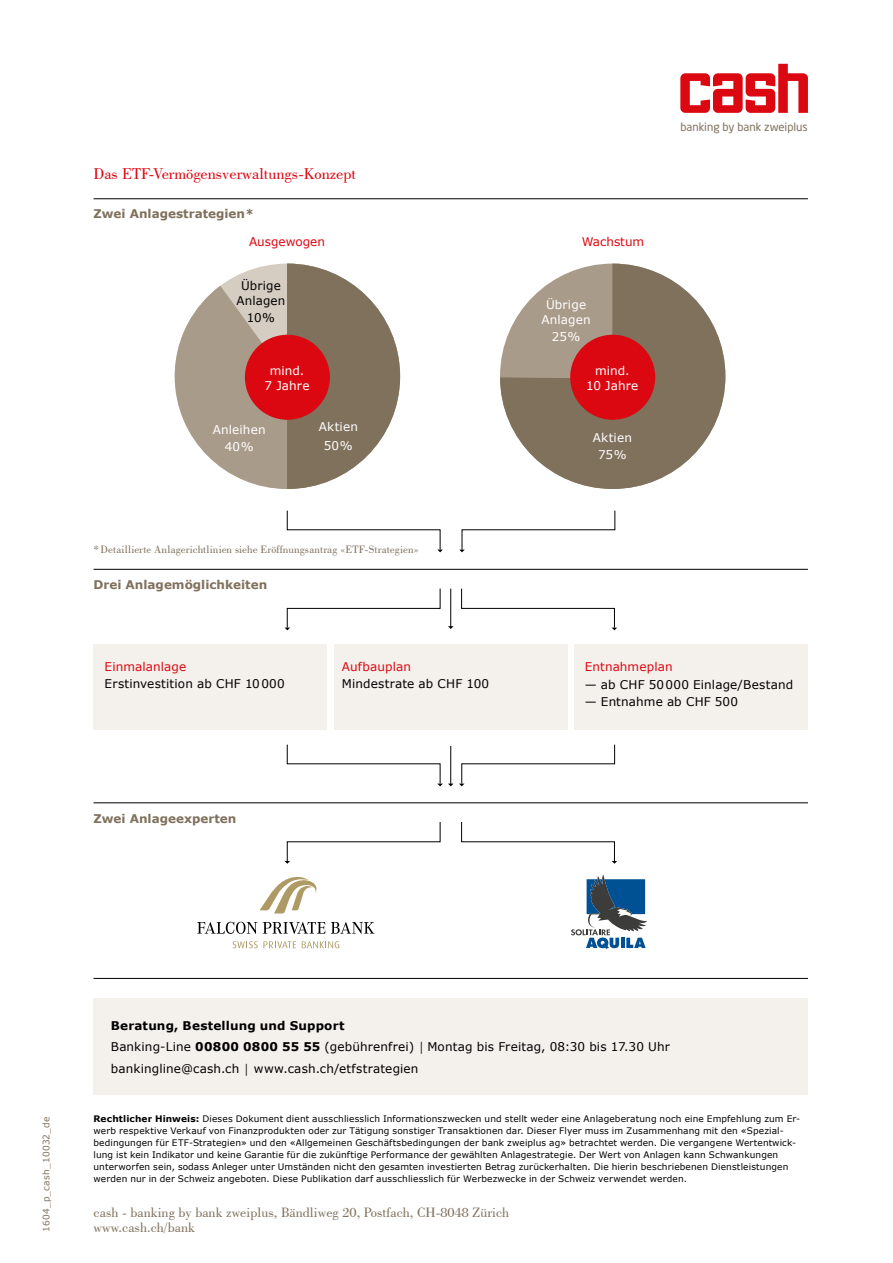
<style>
.page{position:relative;width:893px;height:1263px;background:#fff}
.page>*{position:absolute;margin:0;border:0;box-sizing:border-box;transform-origin:0 0}
.t1{font:16.5px "Bodoni BT";color:#db0812}
.t2{font:14.25px/15px "Bodoni BT";color:#80715d}
.t3{font:12px/21.5px "Verdana";letter-spacing:.01em;color:#000}
.t4{font:12px/15px "Verdana";letter-spacing:.01em;color:#fff;text-align:center}
.t5{font:700 12px "Verdana";color:#80715d}
.t6{font:12px "Verdana";letter-spacing:.005em;color:#db0812}
.t7{font:11.25px "Bodoni BT";letter-spacing:.01em;color:#80715d}
.t8{font:11.25px "Neo Sans Pro";color:#80715d}
.t9{font:9px/12px "Verdana";letter-spacing:.015em;color:#000}
.t10{font:9px "Verdana";letter-spacing:.025em;color:#80715d}
.s1{font-weight:700}
.s2{font-family:"Bodoni BT"}
</style>
<div class="page">
<svg style="left:175px;top:264px;width:112px;height:225px;fill:#a99b8a"></svg>
<div style="left:94px;top:998px;width:714px;height:97px;background:#f4f1ed"></div>
<svg style="left:680px;top:64px;width:128px;height:49px"></svg>
<div style="left:94px;top:644px;width:233px;height:85px;background:#f4f1ed"></div>
<div style="left:574px;top:644px;width:234px;height:85px;background:#f4f1ed"></div>
<div style="left:334px;top:644px;width:234px;height:85px;background:#f4f1ed"></div>
<svg style="left:500px;top:264px;width:225px;height:225px;background:#8a7b68"></svg>
<div style="left:570px;top:335px;width:85px;height:85px;background:#db0812;border-radius:50%"></div>
<svg style="left:197px;top:922px;width:60px;height:12px"></svg>
<svg style="left:263px;top:922px;width:62px;height:12px"></svg>
<svg style="left:331px;top:922px;width:44px;height:12px"></svg>
<svg style="left:233px;top:941px;width:63px;height:7px"></svg>
<svg style="left:302px;top:941px;width:37px;height:7px"></svg>
<svg style="left:260px;top:877px;width:57px;height:36px"></svg>
<svg style="left:571px;top:874px;width:76px;height:75px"></svg>
<hr style="left:94px;top:198px;width:714px;height:1px;background:#000">
<hr style="left:94px;top:569px;width:714px;height:1px;background:#000">
<hr style="left:94px;top:802px;width:714px;height:1px;background:#000">
<hr style="left:94px;top:978px;width:714px;height:1px;background:#000">
<svg style="left:287px;top:510px;width:156px;height:42px"></svg>
<svg style="left:459px;top:510px;width:156px;height:42px"></svg>
<svg style="left:285px;top:588px;width:156px;height:42px"></svg>
<svg style="left:461px;top:588px;width:156px;height:42px"></svg>
<svg style="left:459px;top:744px;width:156px;height:42px"></svg>
<svg style="left:285px;top:822px;width:156px;height:42px"></svg>
<svg style="left:461px;top:822px;width:156px;height:42px"></svg>
<svg style="left:287px;top:264px;width:113px;height:225px"></svg>
<div style="left:245px;top:335px;width:85px;height:85px;background:#db0812;border-radius:50%"></div>
<hr style="left:450px;top:589px;width:1px;height:39px;background:#000">
<svg style="left:287px;top:744px;width:166px;height:42px"></svg>
<h1 class="t1" style="left:94px;top:163px;width:264px">Das ETF-Vermögensverwaltungs-Konzept</h1>
<h3 class="t5" style="left:94px;top:206px;width:162px">Zwei Anlagestrategien*</h3>
<h3 class="t6" style="left:249px;top:234px;width:77px">Ausgewogen</h3>
<h3 class="t6" style="left:582px;top:234px;width:64px">Wachstum</h3>
<h3 class="t3" style="left:237px;top:278px;width:50px;line-height:15px;text-align:center">Übrige<br>Anlagen</h3>
<h3 class="t3" style="left:247px;top:307px;width:29px">10%</h3>
<h3 class="t4" style="left:265px;top:363px;width:46px">mind.<br>7 Jahre</h3>
<h3 class="t4" style="left:213px;top:421px;width:54px;line-height:17.1px">Anleihen<br>40%</h3>
<h3 class="t4" style="left:319px;top:417px;width:41px;line-height:19.2px">Aktien<br>50%</h3>
<p class="t7" style="left:94px;top:542px;width:327px">*Detaillierte Anlagerichtlinien siehe Eröffnungsantrag «ETF-Strategien»</p>
<h3 class="t5" style="left:94px;top:576px;width:175px">Drei Anlagemöglichkeiten</h3>
<h3 class="t4" style="left:541px;top:297px;width:51px">Übrige<br>Anlagen</h3>
<h3 class="t4" style="left:552px;top:329px;width:30px">25%</h3>
<h3 class="t4" style="left:586px;top:363px;width:54px">mind.<br>10 Jahre</h3>
<h3 class="t4" style="left:593px;top:429px;width:41px;line-height:17.1px">Aktien<br>75%</h3>
<p class="t8" style="left:680px;top:120px;width:129px">banking by bank zweiplus</p>
<h3 class="t6" style="left:105px;top:659px;width:83px">Einmalanlage</h3>
<h3 class="t3" style="left:105px;top:673px;width:182px">Erstinvestition ab CHF 10000</h3>
<h3 class="t5" style="left:94px;top:810px;width:144px">Zwei Anlageexperten</h3>
<h3 class="t6" style="left:342px;top:659px;width:71px">Aufbauplan</h3>
<h3 class="t3" style="left:342px;top:674px;width:149px">Mindestrate ab CHF 100</h3>
<h3 class="t6" style="left:585px;top:659px;width:90px">Entnahmeplan</h3>
<h3 class="t3" style="left:585px;top:674px;width:210px">— ab CHF 50000 Einlage/Bestand</h3>
<h3 class="t3" style="left:585px;top:691px;width:155px">— Entnahme ab CHF 500</h3>
<p class="t10" style="left:40px;top:1232px;width:117px;rotate:-90deg">1604_p_cash_10032_de</p>
<h3 class="t3" style="left:111px;top:1015px;width:561px"><span class="s1">Beratung, Bestellung und Support<br></span>Banking-Line <span class="s1">00800 0800 55 55</span> (gebührenfrei) <span class="s2">|</span> Montag bis Freitag, 08:30 bis 17.30 Uhr bankingline@cash.ch <span class="s2">|</span> www.cash.ch/etfstrategien</h3>
<p class="t9" style="left:94px;top:1113px;width:708px"><span class="s1">Rechtlicher Hinweis:</span> Dieses Dokument dient ausschliesslich Informationszwecken und stellt weder eine Anlageberatung noch eine Empfehlung zum Er&shy;werb respektive Verkauf von Finanzprodukten oder zur Tätigung sonstiger Transaktionen dar. Dieser Flyer muss im Zusammenhang mit den «Spezial&shy;bedingungen für ETF-Strategien» und den «Allgemeinen Geschäftsbedingungen der bank zweiplus ag» betrachtet werden. Die vergangene Wertentwick&shy;lung ist kein Indikator und keine Garantie für die zukünftige Performance der gewählten Anlagestrategie. Der Wert von Anlagen kann Schwankungen unterworfen sein, sodass Anleger unter Umständen nicht den gesamten investierten Betrag zurückerhalten. Die hierin beschriebenen Dienstleistungen werden nur in der Schweiz angeboten. Diese Publikation darf ausschliesslich für Werbezwecke in der Schweiz verwendet werden.</p>
<h2 class="t2" style="left:94px;top:1205px;width:417px">cash - banking by bank zweiplus, Bändliweg 20, Postfach, CH-8048 Zürich www.cash.ch/bank</h2>
</div>
